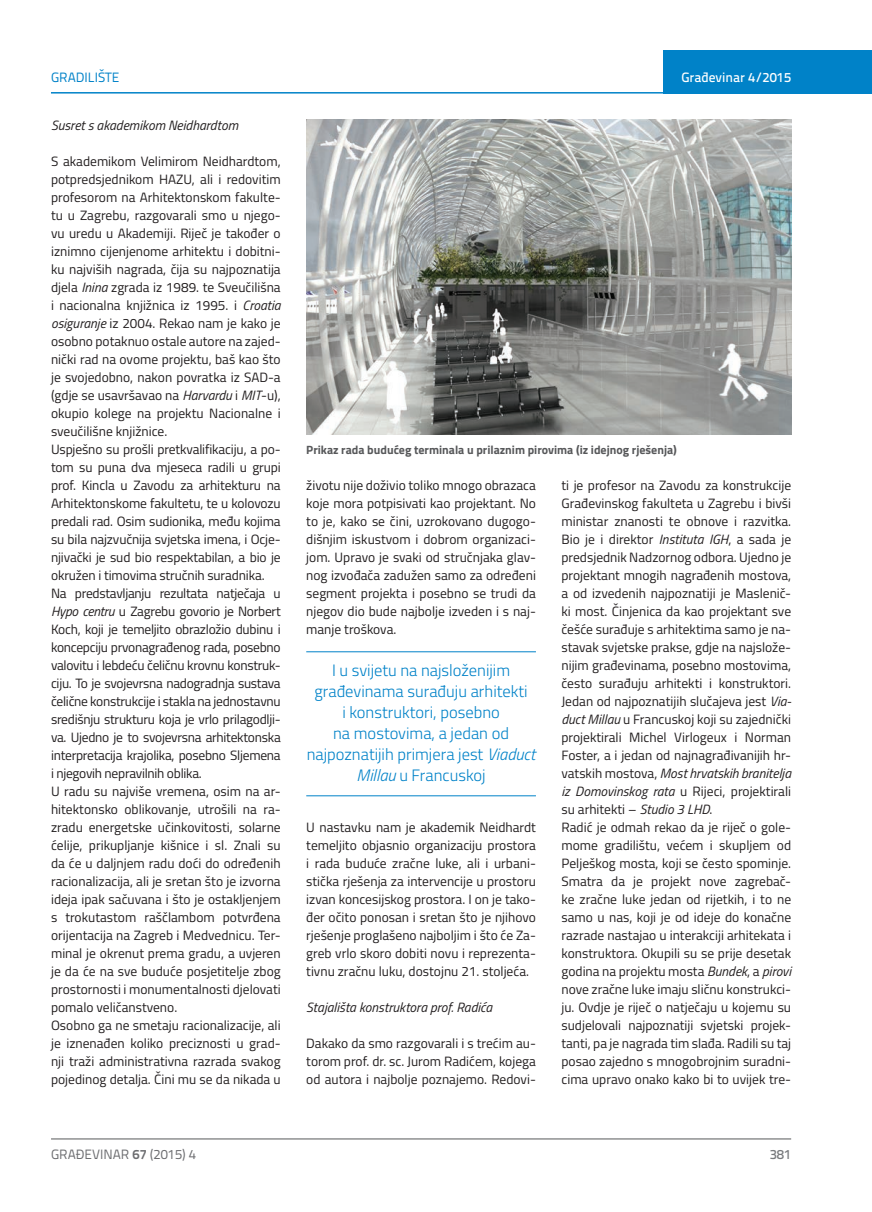
<style>
.page{position:relative;width:872px;height:1212px;background:#fff}
.page>*{position:absolute;margin:0;border:0;box-sizing:border-box;transform-origin:0 0}
.t1{font:300 16.5px/21px "Titillium";color:#0082c8;text-align:center}
.t2{font:13.5px/18px "Titillium";color:#231f20;text-align:justify}
.t3{font:italic 13.5px "Titillium";color:#231f20}
.t4{font:13.5px "Titillium Text 22 L";color:#6c6d70}
.t5{font:500 13.5px "Titillium Text 22 L";color:#fff}
.t6{font:13.5px "Titillium Text 22 L";color:#0082c8}
.t7{font:500 13.5px "Titillium Text 22 L";color:#787a7d}
.t8{font:700 12px "Titillium";color:#57585a}
.s1{font-style:italic}
.s2{font-weight:700}
</style>
<div class="page">
<hr style="left:51px;top:1139px;width:740px;height:1px;background:#57585a">
<div style="left:663px;top:50px;width:209px;height:44px;background:#0082c8"></div>
<hr style="left:51px;top:92px;width:821px;height:2px;background:#0082c8">
<hr style="left:306px;top:651px;width:230px;height:1px;background:#0082c8">
<hr style="left:306px;top:795px;width:230px;height:1px;background:#0082c8">
<img style="left:306px;top:119px;width:485px;height:316px">
<p class="t6" style="left:51px;top:68px;width:70px">GRADILIŠTE</p>
<p class="t5" style="left:681px;top:67px;width:111px">Građevinar 4/2015</p>
<p class="t3" style="left:51px;top:115px;width:189px">Susret s akademikom Neidhardtom</p>
<p class="t2" style="left:51px;top:151px;width:231px;text-align:left">S akademikom Velimirom Neidhardtom, potpredsjednikom HAZU, ali i redovitim profesorom na Arhitektonskom fakulte&shy;tu u Zagrebu, razgovarali smo u njego&shy;vu uredu u Akademiji. Riječ je također o iznimno cijenjenome arhitektu i dobitni&shy;ku najviših nagrada, čija su najpoznatija djela <span class="s1">Inina</span> zgrada iz 1989. te Sveučilišna i nacionalna knjižnica iz 1995. i <span class="s1">Croatia osiguranje</span> iz 2004. Rekao nam je kako je osobno potaknuo ostale autore na zajed&shy;nički rad na ovome projektu, baš kao što je svojedobno, nakon povratka iz SAD-a (gdje se usavršavao na <span class="s1">Harvardu</span> i <span class="s1">MIT</span>-u), okupio kolege na projektu Nacionalne i sveučilišne knjižnice.<br>Uspješno su prošli pretkvalifikaciju, a po&shy;tom su puna dva mjeseca radili u grupi prof. Kincla u Zavodu za arhitekturu na Arhitektonskome fakultetu, te u kolovozu predali rad. Osim sudionika, među kojima su bila najzvučnija svjetska imena, i Ocje&shy;njivački je sud bio respektabilan, a bio je okružen i timovima stručnih suradnika.<br>Na predstavljanju rezultata natječaja u <span class="s1">Hypo centru</span> u Zagrebu govorio je Norbert Koch, koji je temeljito obrazložio dubinu i koncepciju prvonagrađenog rada, posebno valovitu i lebdeću čeličnu krovnu konstruk&shy;ciju. To je svojevrsna nadogradnja sustava čelične konstrukcije i stakla na jednostavnu središnju strukturu koja je vrlo prilagodlji&shy;va. Ujedno je to svojevrsna arhitektonska interpretacija krajolika, posebno Sljemena i njegovih nepravilnih oblika.<br>U radu su najviše vremena, osim na ar&shy;hitektonsko oblikovanje, utrošili na ra&shy;zradu energetske učinkovitosti, solarne ćelije, prikupljanje kišnice i sl. Znali su da će u daljnjem radu doći do određenih racionalizacija, ali je sretan što je izvorna ideja ipak sačuvana i što je ostakljenjem s trokutastom raščlambom potvrđena orijentacija na Zagreb i Medvednicu. Ter&shy;minal je okrenut prema gradu, a uvjeren je da će na sve buduće posjetitelje zbog prostornosti i monumentalnosti djelovati pomalo veličanstveno.<br>Osobno ga ne smetaju racionalizacije, ali je iznenađen koliko preciznosti u grad&shy;nji traži administrativna razrada svakog pojedinog detalja. Čini mu se da nikada u</p>
<p class="t8" style="left:306px;top:440px;width:372px">Prikaz rada budućeg terminala u prilaznim pirovima (iz idejnog rješenja)</p>
<p class="t2" style="left:306px;top:475px;width:231px">životu nije doživio toliko mnogo obrazaca koje mora potpisivati kao projektant. No to je, kako se čini, uzrokovano dugogo&shy;dišnjim iskustvom i dobrom organizaci&shy;jom. Upravo je svaki od stručnjaka glav&shy;nog izvođača zadužen samo za određeni segment projekta i posebno se trudi da njegov dio bude najbolje izveden i s naj&shy;manje troškova.</p>
<p class="t1" style="left:307px;top:659px;width:230px">I u svijetu na najsloženijim građevinama surađuju arhitekti<br>i konstruktori, posebno<br>na mostovima, a jedan od najpoznatijih primjera jest <span class="s1">Viaduct<br>Millau</span> u Francuskoj</p>
<p class="t2" style="left:306px;top:818px;width:231px">U nastavku nam je akademik Neidhardt temeljito objasnio organizaciju prostora i rada buduće zračne luke, ali i urbani&shy;stička rješenja za intervencije u prostoru izvan koncesijskog prostora. I on je tako&shy;đer očito ponosan i sretan što je njihovo rješenje proglašeno najboljim i što će Za&shy;greb vrlo skoro dobiti novu i reprezenta&shy;tivnu zračnu luku, dostojnu 21. stoljeća.</p>
<p class="t3" style="left:306px;top:997px;width:188px">Stajališta konstruktora prof. Radića</p>
<p class="t2" style="left:306px;top:1034px;width:231px">Dakako da smo razgovarali i s trećim au&shy;torom prof. dr. sc. Jurom Radićem, kojega od autora i najbolje poznajemo. Redovi-</p>
<p class="t2" style="left:561px;top:475px;width:231px;text-align:left">ti je profesor na Zavodu za konstrukcije Građevinskog fakulteta u Zagrebu i bivši ministar znanosti te obnove i razvitka.<br>Bio je i direktor <span class="s1">Instituta IGH</span>, a sada je predsjednik Nadzornog odbora. Ujedno je projektant mnogih nagrađenih mostova, a od izvedenih najpoznatiji je Maslenič&shy;ki most. Činjenica da kao projektant sve češće surađuje s arhitektima samo je na&shy;stavak svjetske prakse, gdje na najslože&shy;nijim građevinama, posebno mostovima, često surađuju arhitekti i konstruktori.<br>Jedan od najpoznatijih slučajeva jest <span class="s1">Via&shy;duct Millau</span> u Francuskoj koji su zajednički projektirali Michel Virlogeux i Norman Foster, a i jedan od najnagrađivanijih hr&shy;vatskih mostova, <span class="s1">Most hrvatskih branitelja iz Domovinskog rata</span> u Rijeci, projektirali su arhitekti – <span class="s1">Studio 3 LHD</span>.<br>Radić je odmah rekao da je riječ o gole&shy;mome gradilištu, većem i skupljem od Pelješkog mosta, koji se često spominje.<br>Smatra da je projekt nove zagrebač&shy;ke zračne luke jedan od rijetkih, i to ne samo u nas, koji je od ideje do konačne razrade nastajao u interakciji arhitekata i konstruktora. Okupili su se prije desetak godina na projektu mosta <span class="s1">Bundek</span>, a <span class="s1">pirovi </span>nove zračne luke imaju sličnu konstrukci&shy;ju. Ovdje je riječ o natječaju u kojemu su sudjelovali najpoznatiji svjetski projek&shy;tanti, pa je nagrada tim slađa. Radili su taj posao zajedno s mnogobrojnim suradni&shy;cima upravo onako kako bi to uvijek tre-</p>
<p class="t4" style="left:51px;top:1144px;width:146px">GRAĐEVINAR <span class="s2">67</span> (2015) 4</p>
<p class="t7" style="left:769px;top:1144px;width:23px">381</p>
</div>
